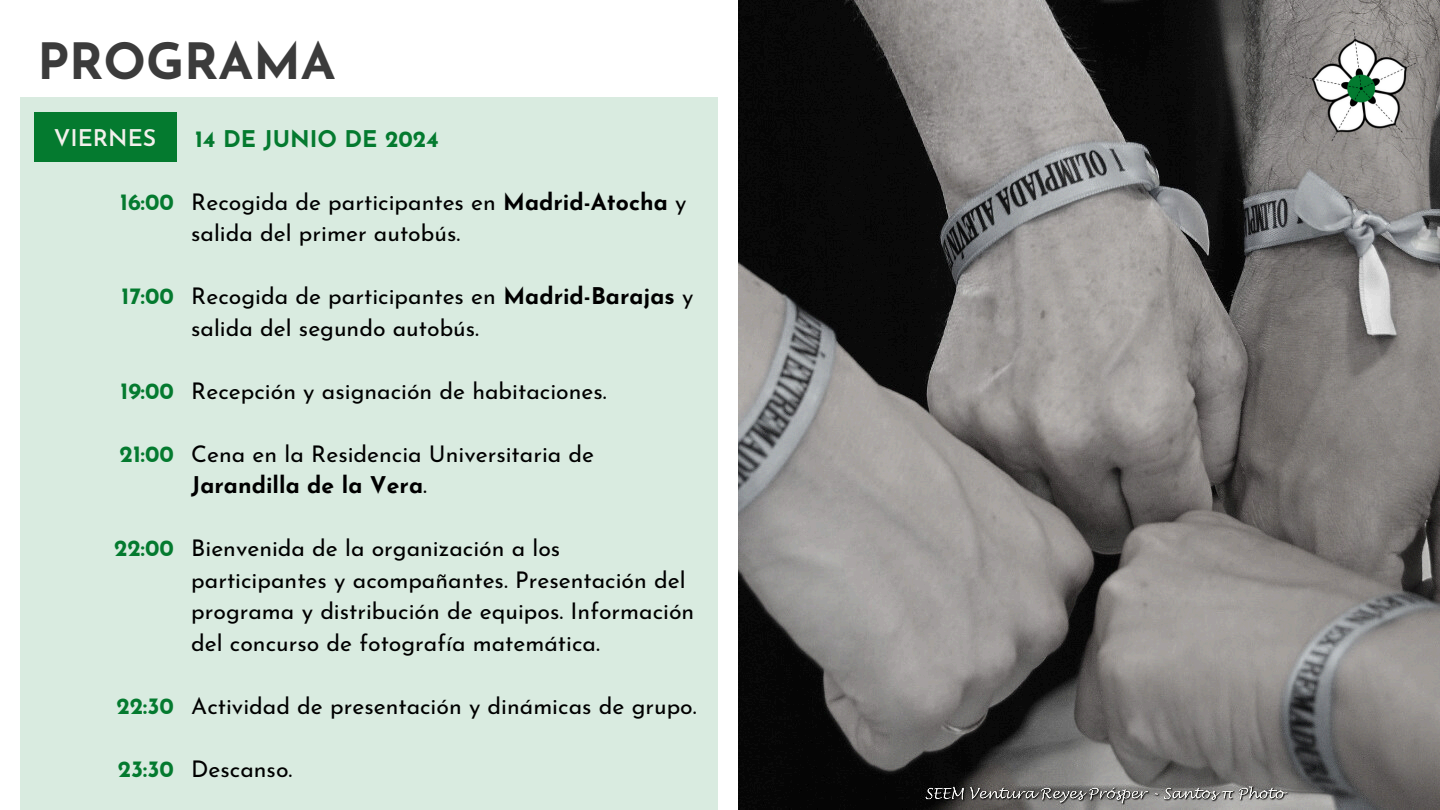
<style>
.page{position:relative;width:1440px;height:810px;background:#fff}
.page>*{position:absolute;margin:0;border:0;box-sizing:border-box;transform-origin:0 0}
.t1{font:700 50px "Josefin Sans";color:#3b3b3b}
.t2{font:23px/31.5px "Josefin Sans";color:#000}
.t3{font:700 23px "Josefin Sans";color:#047a2f}
.t4{font:600 23px "Josefin Sans";color:#f2f0ec}
.s1{font-weight:700}
</style>
<div class="page">
<img style="left:739px;top:0;width:701px;height:810px">
<div style="left:20px;top:98px;width:698px;height:712px;background:#d9ebe0"></div>
<div style="left:34px;top:112px;width:142px;height:50px;background:#047a2f"></div>
<img style="left:1303px;top:30px;width:112px;height:111px">
<p class="t1" style="left:38px;top:42px;width:300px">PROGRAMA</p>
<h2 class="t4" style="left:54px;top:129px;width:104px">VIERNES</h2>
<h2 class="t3" style="left:195px;top:130px;width:246px">14 DE JUNIO DE 2024</h2>
<h3 class="t3" style="left:120px;top:193px;width:55px">16:00</h3>
<p class="t2" style="left:191px;top:188px;width:497px">Recogida de participantes en <span class="s1">Madrid-Atocha</span> y salida del primer autobús.</p>
<h3 class="t3" style="left:121px;top:287px;width:54px">17:00</h3>
<p class="t2" style="left:191px;top:283px;width:504px">Recogida de participantes en <span class="s1">Madrid-Barajas</span> y salida del segundo autobús.</p>
<h3 class="t3" style="left:120px;top:382px;width:55px">19:00</h3>
<p class="t2" style="left:191px;top:377px;width:417px">Recepción y asignación de habitaciones.</p>
<h3 class="t3" style="left:120px;top:445px;width:56px">21:00</h3>
<p class="t2" style="left:191px;top:440px;width:404px">Cena en la Residencia Universitaria de<br><span class="s1">Jarandilla de la Vera</span>.</p>
<h3 class="t3" style="left:114px;top:539px;width:61px">22:00</h3>
<p class="t2" style="left:191px;top:535px;width:505px">Bienvenida de la organización a los participantes y acompañantes. Presentación del programa y distribución de equipos. Información del concurso de fotografía matemática.</p>
<h3 class="t3" style="left:116px;top:697px;width:59px">22:30</h3>
<p class="t2" style="left:191px;top:692px;width:507px">Actividad de presentación y dinámicas de grupo.</p>
<p class="t3" style="left:118px;top:760px;width:58px">23:30</p>
<p class="t2" style="left:191px;top:755px;width:103px">Descanso.</p>
</div>
